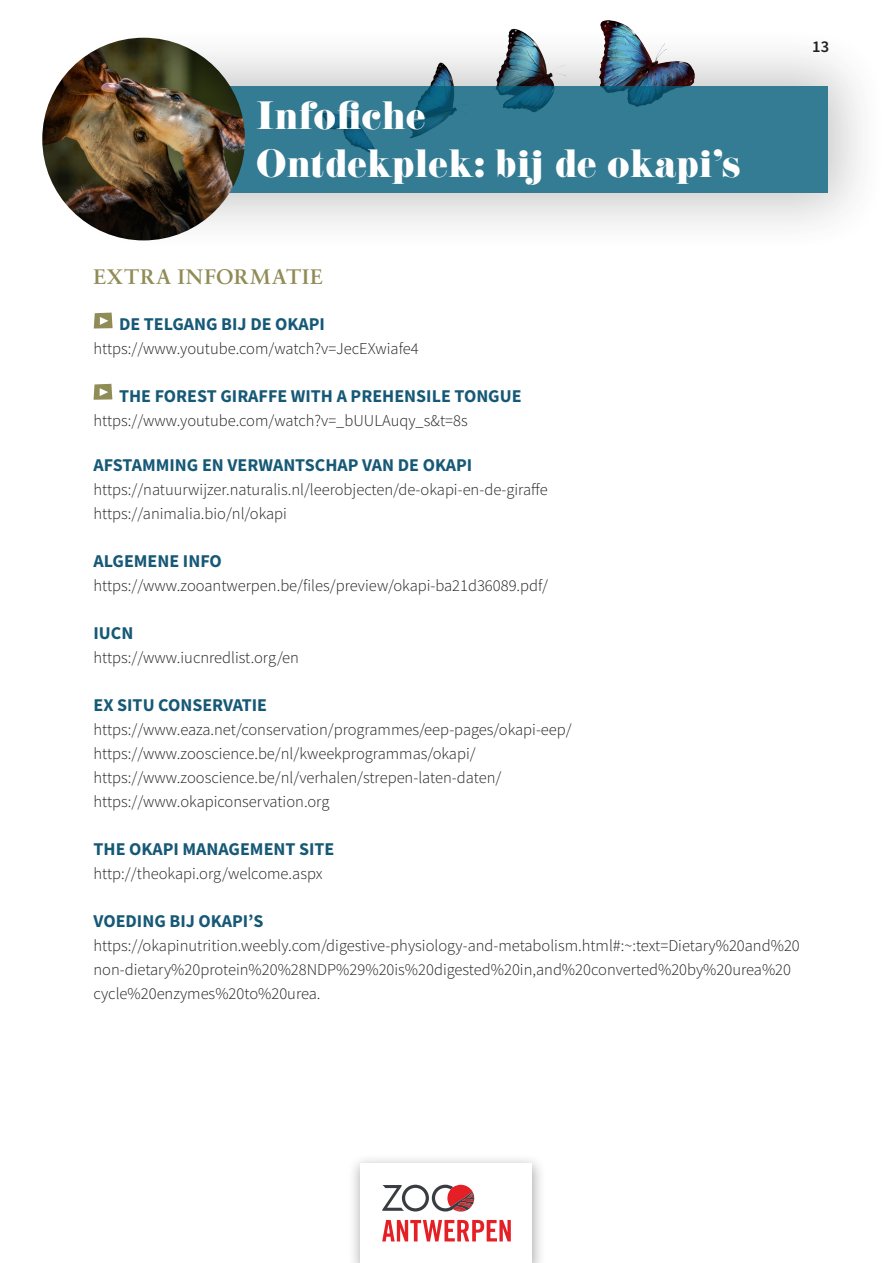
<style>
.page{position:relative;width:893px;height:1263px;background:#fff}
.page>*{position:absolute;margin:0;border:0;box-sizing:border-box;transform-origin:0 0}
.t1{font:34.5px/48px "Eloquent JF Pro";letter-spacing:.02em;color:#fff}
.t2{font:700 21px "Sabon LT Pro";letter-spacing:.04em;color:#908c57}
.t3{font:700 18px "Source Sans Pro";color:#165977}
.t4{font:300 16.5px/24px "Source Sans Pro";color:#231f20}
.t5{font:600 16.5px "Source Sans Pro";color:#231f20}
</style>
<div class="page">
<div style="left:61px;top:23px;width:830px;height:232px;background:#231f20;opacity:.32"></div>
<svg style="left:230px;top:86px;width:598px;height:106px;fill:#337c93"></svg>
<div style="left:347px;top:1154px;width:199px;height:109px;background:#231f20;opacity:.37"></div>
<div style="left:361px;top:1163px;width:171px;height:100px;background:#fff"></div>
<svg style="left:382px;top:1220px;width:129px;height:21px"></svg>
<svg style="left:382px;top:1185px;width:92px;height:26px"></svg>
<img style="left:42px;top:38px;width:203px;height:202px;border-radius:101px">
<svg style="left:94px;top:384px;width:18px;height:16px"></svg>
<svg style="left:94px;top:313px;width:19px;height:15px"></svg>
<h1 class="t1" style="left:257px;top:94px;width:485px">Infofiche<br>Ontdekplek: bij de okapi’s</h1>
<p class="t5" style="left:812px;top:36px;width:18px">13</p>
<p class="t2" style="left:94px;top:263px;width:231px">EXTRA INFORMATIE</p>
<p class="t3" style="left:119px;top:311px;width:207px">DE TELGANG BIJ DE OKAPI</p>
<p class="t4" style="left:94px;top:336px;width:327px">https://www.youtube.com/watch?v=JecEXwiafe4</p>
<p class="t3" style="left:119px;top:383px;width:404px">THE FOREST GIRAFFE WITH A PREHENSILE TONGUE</p>
<p class="t4" style="left:94px;top:408px;width:376px">https://www.youtube.com/watch?v=_bUULAuqy_s&amp;t=8s</p>
<p class="t3" style="left:94px;top:453px;width:380px">AFSTAMMING EN VERWANTSCHAP VAN DE OKAPI</p>
<p class="t4" style="left:94px;top:478px;width:456px">https://natuurwijzer.naturalis.nl/leerobjecten/de-okapi-en-de-giraffe</p>
<p class="t4" style="left:94px;top:502px;width:195px">https://animalia.bio/nl/okapi</p>
<p class="t3" style="left:94px;top:549px;width:130px">ALGEMENE INFO</p>
<p class="t4" style="left:94px;top:574px;width:456px">https://www.zooantwerpen.be/files/preview/okapi-ba21d36089.pdf/</p>
<p class="t3" style="left:94px;top:621px;width:41px">IUCN</p>
<p class="t4" style="left:94px;top:646px;width:207px">https://www.iucnredlist.org/en</p>
<p class="t3" style="left:94px;top:693px;width:175px">EX SITU CONSERVATIE</p>
<p class="t4" style="left:94px;top:718px;width:480px">https://www.eaza.net/conservation/programmes/eep-pages/okapi-eep/</p>
<p class="t4" style="left:94px;top:742px;width:384px">https://www.zooscience.be/nl/kweekprogrammas/okapi/</p>
<p class="t4" style="left:94px;top:766px;width:409px">https://www.zooscience.be/nl/verhalen/strepen-laten-daten/</p>
<p class="t4" style="left:94px;top:790px;width:237px">https://www.okapiconservation.org</p>
<p class="t3" style="left:94px;top:837px;width:242px">THE OKAPI MANAGEMENT SITE</p>
<p class="t4" style="left:94px;top:862px;width:230px">http://theokapi.org/welcome.aspx</p>
<p class="t3" style="left:94px;top:909px;width:172px">VOEDING BIJ OKAPI’S</p>
<p class="t4" style="left:94px;top:934px;width:708px">https://okapinutrition.weebly.com/digestive-physiology-and-metabolism.html#:~:text=Dietary%20and%20 non-dietary%20protein%20%28NDP%29%20is%20digested%20in,and%20converted%20by%20urea%20 cycle%20enzymes%20to%20urea.</p>
</div>
